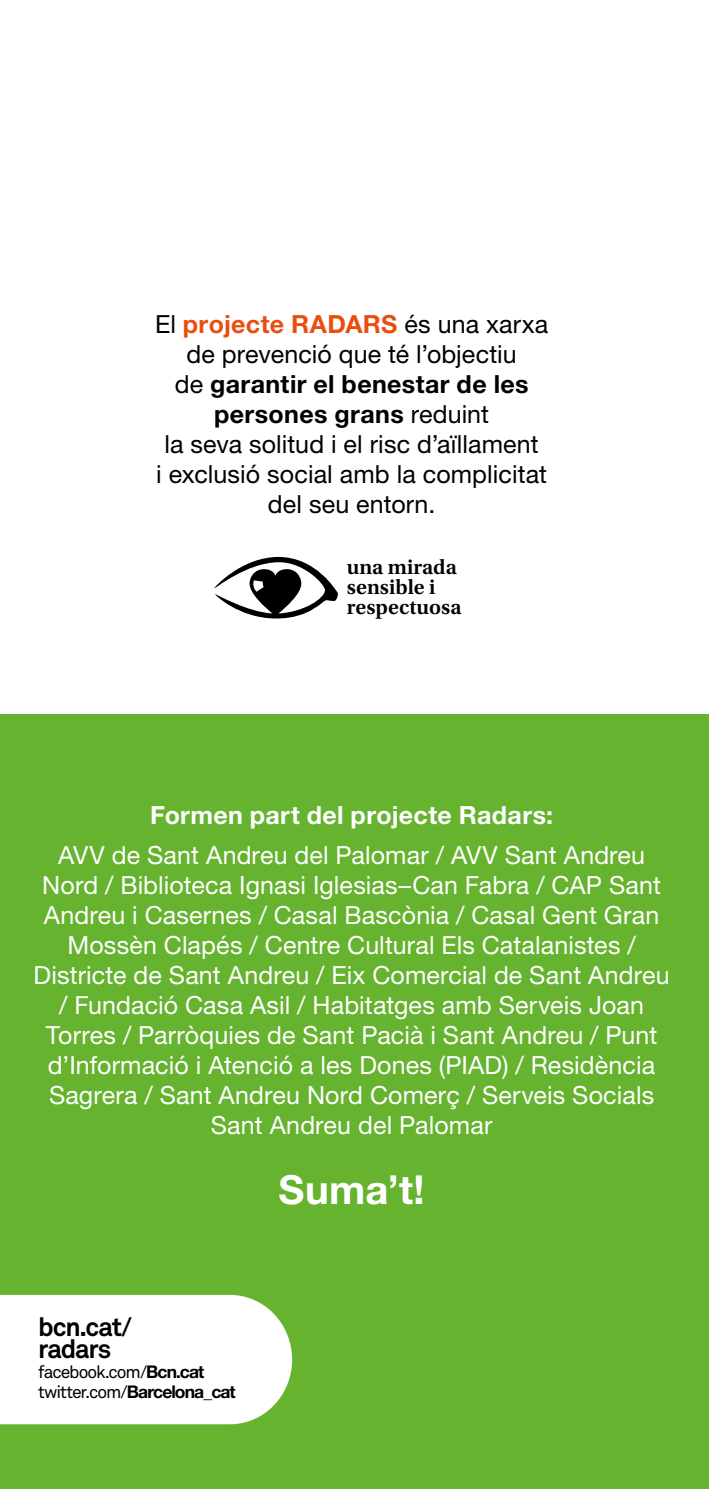
<style>
.page{position:relative;width:709px;height:1489px;background:#fff}
.page>*{position:absolute;margin:0;border:0;box-sizing:border-box;transform-origin:0 0}
.t1{font:700 40px "Helvetica Neue LT Std";color:#fff}
.P___link_radars{font:700 26px/22.5px "Akkurat Pro";letter-spacing:-.045em;color:#000}
.t2{font:25px/30px "Helvetica Neue LT Std";letter-spacing:.005em;color:#fff;text-align:center}
.t3{font:25px/30px "Helvetica Neue LT Std";letter-spacing:.005em;color:#000;text-align:center}
.t4{font:700 25px "Helvetica Neue LT Std";letter-spacing:.015em;color:#fff}
.t5{font:600 21.5px/20px "Utopia Std";color:#000}
.P___link_facebook{font:700 17.5px "Helvetica Neue LT Std";letter-spacing:-.055em;color:#000}
.P___link_facebook-2{font:17.5px "Akkurat Pro";letter-spacing:-.055em;color:#000}
.s1{font-weight:700;color:#e94e0f}
.s2{font-weight:700}
.s3{font-family:"Helvetica Neue LT Std";font-weight:700}
.s4{font-family:"Akkurat Pro";font-weight:400}
</style>
<div class="page">
<div style="left:0;top:714px;width:709px;height:774px;background:#65b32e"></div>
<div style="left:0;top:1294px;width:292px;height:130px;background:#fff"></div>
<svg style="left:214px;top:557px;width:124px;height:61px"></svg>
<p class="t3" style="left:155px;top:309px;width:394px">El <span class="s1">projecte RADARS</span> és una xarxa de prevenció que té l’objectiu<br>de <span class="s2">garantir el benestar de les persones grans</span> reduint<br>la seva solitud i el risc d’aïllament<br>i exclusió social amb la complicitat del seu entorn.</p>
<p class="t5" style="left:347px;top:557px;width:116px">una mirada sensible i respectuosa</p>
<p class="t4" style="left:150px;top:799px;width:405px">Formen part del projecte Radars:</p>
<p class="t2" style="left:34px;top:839px;width:637px">AVV de Sant Andreu del Palomar / AVV Sant Andreu Nord / Biblioteca Ignasi Iglesias–Can Fabra / CAP Sant Andreu i Casernes / Casal Bascònia / Casal Gent Gran Mossèn Clapés / Centre Cultural Els Catalanistes / Districte de Sant Andreu / Eix Comercial de Sant Andreu / Fundació Casa Asil / Habitatges amb Serveis Joan Torres / Parròquies de Sant Pacià i Sant Andreu / Punt d’Informació i Atenció a les Dones (PIAD) / Residència Sagrera / Sant Andreu Nord Comerç / Serveis Socials Sant Andreu del Palomar</p>
<p class="t1" style="left:279px;top:1164px;width:147px">Suma’t!</p>
<p class="P___link_radars" style="left:38px;top:1315px;width:95px">bcn.cat/ radars</p>
<p class="P___link_facebook-2" style="left:38px;top:1361px;width:168px">facebook.com/<span class="s3">Bcn.cat</span></p>
<p class="P___link_facebook" style="left:38px;top:1380px;width:199px"><span class="s4">twitter.com/</span>Barcelona_cat</p>
</div>
